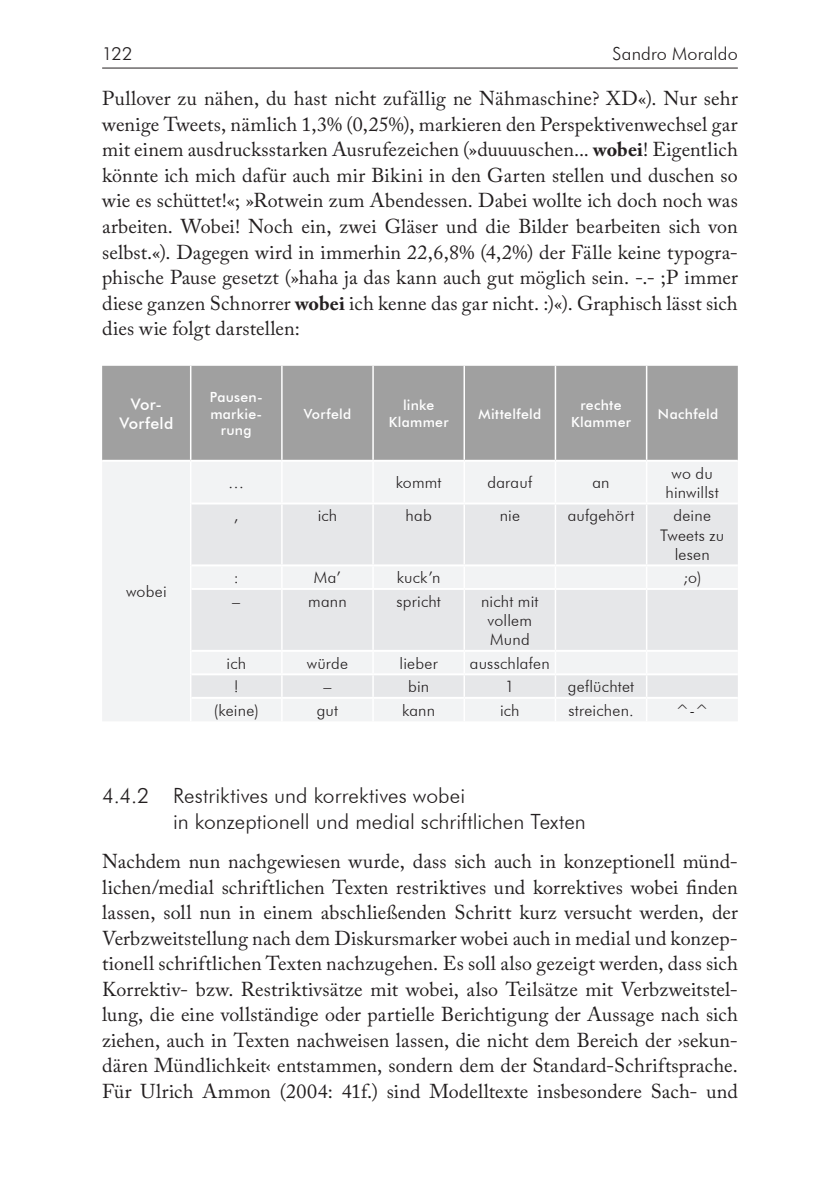
<style>
.page{position:relative;width:840px;height:1191px;background:#fff}
.page>*{position:absolute;margin:0;border:0;box-sizing:border-box;transform-origin:0 0}
.t1{font:300 21px/25.2px "Futura BT";color:#231f20}
.t2{font:20px/25.6px "Adobe Caslon Pro";letter-spacing:.005em;color:#231f20;text-align:justify}
.t3{font:300 18px "Futura BT";letter-spacing:.01em;color:#231f20}
.t4{font:300 16px/19.2px "Futura BT";letter-spacing:.01em;color:#231f20;text-align:center}
.t5{font:500 16px/19.2px "Futura BT";letter-spacing:.015em;color:#fff;text-align:center}
.t6{font:500 14px/16.8px "Futura BT";letter-spacing:.02em;color:#fff;text-align:center}
.s1{font-weight:700}
</style>
<div class="page">
<hr style="left:102px;top:68px;width:635px;height:1px;background:#231f20">
<div style="left:102px;top:366px;width:635px;height:94px;background:#a0a0a0"></div>
<div style="left:102px;top:462px;width:635px;height:259px;background:#f2f3f4"></div>
<svg style="left:191px;top:504px;width:546px;height:193px;fill:#e6e7e9"></svg>
<hr style="left:190px;top:366px;width:1px;height:94px;background:#fff">
<hr style="left:281px;top:366px;width:1px;height:94px;background:#fff">
<hr style="left:372px;top:366px;width:1px;height:94px;background:#fff">
<hr style="left:463px;top:366px;width:1px;height:94px;background:#fff">
<hr style="left:554px;top:366px;width:2px;height:94px;background:#fff">
<hr style="left:645px;top:366px;width:2px;height:94px;background:#fff">
<hr style="left:190px;top:462px;width:1px;height:41px;background:#fff">
<hr style="left:281px;top:462px;width:1px;height:40px;background:#fff">
<hr style="left:372px;top:462px;width:1px;height:40px;background:#fff">
<hr style="left:463px;top:462px;width:1px;height:40px;background:#fff">
<hr style="left:554px;top:462px;width:2px;height:40px;background:#fff">
<hr style="left:645px;top:462px;width:2px;height:40px;background:#fff">
<hr style="left:190px;top:503px;width:1px;height:62px;background:#fff">
<hr style="left:281px;top:504px;width:1px;height:60px;background:#fff">
<hr style="left:372px;top:504px;width:1px;height:60px;background:#fff">
<hr style="left:463px;top:504px;width:1px;height:60px;background:#fff">
<hr style="left:554px;top:504px;width:2px;height:60px;background:#fff">
<hr style="left:645px;top:504px;width:2px;height:60px;background:#fff">
<svg style="left:190px;top:565px;width:1px;height:24px"></svg>
<svg style="left:281px;top:566px;width:1px;height:22px"></svg>
<svg style="left:372px;top:566px;width:1px;height:22px"></svg>
<svg style="left:463px;top:566px;width:1px;height:22px"></svg>
<hr style="left:554px;top:566px;width:2px;height:22px;background:#fff">
<hr style="left:645px;top:566px;width:2px;height:22px;background:#fff">
<hr style="left:190px;top:589px;width:1px;height:62px;background:#fff">
<hr style="left:281px;top:590px;width:1px;height:60px;background:#fff">
<hr style="left:372px;top:590px;width:1px;height:60px;background:#fff">
<hr style="left:463px;top:590px;width:1px;height:60px;background:#fff">
<hr style="left:554px;top:590px;width:2px;height:60px;background:#fff">
<hr style="left:645px;top:590px;width:2px;height:60px;background:#fff">
<hr style="left:554px;top:652px;width:2px;height:21px;background:#fff">
<hr style="left:645px;top:652px;width:2px;height:21px;background:#fff">
<hr style="left:554px;top:675px;width:2px;height:22px;background:#fff">
<hr style="left:645px;top:675px;width:2px;height:22px;background:#fff">
<svg style="left:190px;top:651px;width:1px;height:70px"></svg>
<svg style="left:281px;top:652px;width:1px;height:69px"></svg>
<svg style="left:372px;top:652px;width:1px;height:69px"></svg>
<svg style="left:463px;top:652px;width:1px;height:69px"></svg>
<hr style="left:554px;top:699px;width:2px;height:22px;background:#fff">
<hr style="left:645px;top:699px;width:2px;height:22px;background:#fff">
<hr style="left:191px;top:502px;width:91px;height:2px;background:#fff">
<hr style="left:282px;top:502px;width:91px;height:2px;background:#fff">
<hr style="left:373px;top:502px;width:91px;height:2px;background:#fff">
<hr style="left:464px;top:502px;width:91px;height:2px;background:#fff">
<hr style="left:555px;top:502px;width:91px;height:2px;background:#fff">
<hr style="left:646px;top:502px;width:91px;height:2px;background:#fff">
<hr style="left:191px;top:564px;width:91px;height:2px;background:#fff">
<hr style="left:282px;top:564px;width:91px;height:2px;background:#fff">
<hr style="left:373px;top:564px;width:91px;height:2px;background:#fff">
<hr style="left:464px;top:564px;width:91px;height:2px;background:#fff">
<hr style="left:555px;top:564px;width:91px;height:2px;background:#fff">
<hr style="left:646px;top:564px;width:91px;height:2px;background:#fff">
<hr style="left:191px;top:588px;width:91px;height:2px;background:#fff">
<hr style="left:282px;top:588px;width:91px;height:2px;background:#fff">
<hr style="left:373px;top:588px;width:91px;height:2px;background:#fff">
<hr style="left:464px;top:588px;width:91px;height:2px;background:#fff">
<hr style="left:555px;top:588px;width:91px;height:2px;background:#fff">
<hr style="left:646px;top:588px;width:91px;height:2px;background:#fff">
<hr style="left:191px;top:650px;width:91px;height:2px;background:#fff">
<hr style="left:282px;top:650px;width:91px;height:2px;background:#fff">
<hr style="left:373px;top:650px;width:91px;height:2px;background:#fff">
<hr style="left:464px;top:650px;width:91px;height:2px;background:#fff">
<hr style="left:555px;top:650px;width:91px;height:2px;background:#fff">
<hr style="left:646px;top:650px;width:91px;height:2px;background:#fff">
<hr style="left:191px;top:673px;width:91px;height:2px;background:#fff">
<hr style="left:282px;top:673px;width:91px;height:2px;background:#fff">
<hr style="left:373px;top:673px;width:91px;height:2px;background:#fff">
<hr style="left:464px;top:673px;width:91px;height:2px;background:#fff">
<hr style="left:555px;top:673px;width:91px;height:2px;background:#fff">
<hr style="left:646px;top:673px;width:91px;height:2px;background:#fff">
<hr style="left:191px;top:697px;width:91px;height:2px;background:#fff">
<hr style="left:282px;top:697px;width:91px;height:2px;background:#fff">
<hr style="left:373px;top:697px;width:91px;height:2px;background:#fff">
<hr style="left:464px;top:697px;width:91px;height:2px;background:#fff">
<hr style="left:555px;top:697px;width:91px;height:2px;background:#fff">
<hr style="left:646px;top:697px;width:91px;height:2px;background:#fff">
<p class="t3" style="left:102px;top:42px;width:32px">122</p>
<p class="t3" style="left:612px;top:42px;width:127px">Sandro Moraldo</p>
<p class="t2" style="left:102px;top:86px;width:637px">Pullover zu nähen, du hast nicht zufällig ne Nähmaschine? XD«). Nur sehr wenige Tweets, nämlich 1,3% (0,25%), markieren den Perspektivenwechsel gar mit einem ausdrucksstarken Ausrufezeichen (»duuuuschen... <span class="s1">wobei</span>! Eigentlich könnte ich mich dafür auch mir Bikini in den Garten stellen und duschen so wie es schüttet!«; »Rotwein zum Abendessen. Dabei wollte ich doch noch was arbeiten. Wobei! Noch ein, zwei Gläser und die Bilder bearbeiten sich von selbst.«). Dagegen wird in immerhin 22,6,8% (4,2%) der Fälle keine typogra&shy;phische Pause gesetzt (»haha ja das kann auch gut möglich sein. -.- ;P immer diese ganzen Schnorrer <span class="s1">wobei</span> ich kenne das gar nicht. :)«). Graphisch lässt sich dies wie folgt darstellen:</p>
<p class="t5" style="left:119px;top:394px;width:55px">Vor-<br>Vorfeld</p>
<p class="t6" style="left:210px;top:388px;width:54px">Pausen&shy;markie&shy;rung</p>
<p class="t6" style="left:303px;top:405px;width:49px">Vorfeld</p>
<p class="t6" style="left:388px;top:397px;width:61px">linke<br>Klammer</p>
<p class="t6" style="left:478px;top:405px;width:64px">Mittelfeld</p>
<p class="t6" style="left:571px;top:397px;width:61px">rechte<br>Klammer</p>
<p class="t6" style="left:657px;top:405px;width:62px">Nachfeld</p>
<p class="t4" style="left:126px;top:582px;width:42px">wobei</p>
<p class="t4" style="left:228px;top:473px;width:17px">…</p>
<p class="t4" style="left:395px;top:473px;width:47px">kommt</p>
<p class="t4" style="left:487px;top:473px;width:46px">darauf</p>
<p class="t4" style="left:592px;top:473px;width:19px">an</p>
<p class="t4" style="left:665px;top:463px;width:55px">wo du hinwillst</p>
<p class="t4" style="left:234px;top:506px;width:6px">,</p>
<p class="t4" style="left:317px;top:506px;width:21px">ich</p>
<p class="t4" style="left:405px;top:506px;width:28px">hab</p>
<p class="t4" style="left:499px;top:506px;width:22px">nie</p>
<p class="t4" style="left:567px;top:506px;width:68px">aufgehört</p>
<p class="t4" style="left:659px;top:506px;width:66px">deine<br>Tweets zu lesen</p>
<p class="t4" style="left:234px;top:568px;width:6px">:</p>
<p class="t4" style="left:314px;top:568px;width:29px">Ma’</p>
<p class="t4" style="left:396px;top:568px;width:45px">kuck’n</p>
<p class="t4" style="left:682px;top:568px;width:20px">;o)</p>
<p class="t4" style="left:232px;top:591px;width:9px">–</p>
<p class="t4" style="left:308px;top:591px;width:40px">mann</p>
<p class="t4" style="left:396px;top:591px;width:46px">spricht</p>
<p class="t4" style="left:481px;top:591px;width:59px">nicht mit vollem<br>Mund</p>
<p class="t4" style="left:226px;top:653px;width:21px">ich</p>
<p class="t4" style="left:306px;top:653px;width:43px">würde</p>
<p class="t4" style="left:399px;top:653px;width:40px">lieber</p>
<p class="t4" style="left:469px;top:653px;width:81px">ausschlafen</p>
<p class="t4" style="left:234px;top:677px;width:6px">!</p>
<p class="t4" style="left:323px;top:677px;width:9px">–</p>
<p class="t4" style="left:408px;top:677px;width:22px">bin</p>
<p class="t4" style="left:505px;top:677px;width:11px">1</p>
<p class="t4" style="left:567px;top:677px;width:68px">geflüchtet</p>
<p class="t4" style="left:214px;top:700px;width:46px">(keine)</p>
<p class="t4" style="left:316px;top:700px;width:23px">gut</p>
<p class="t4" style="left:402px;top:700px;width:34px">kann</p>
<p class="t4" style="left:500px;top:700px;width:21px">ich</p>
<p class="t4" style="left:568px;top:700px;width:67px">streichen.</p>
<p class="t4" style="left:674px;top:700px;width:37px">^-^</p>
<p class="t1" style="left:173px;top:783px;width:414px;text-indent:-71px">4.4.2 Restriktives und korrektives wobei<br>in konzeptionell und medial schriftlichen Texten</p>
<p class="t2" style="left:102px;top:848px;width:637px">Nachdem nun nachgewiesen wurde, dass sich auch in konzeptionell münd&shy;lichen/medial schriftlichen Texten restriktives und korrektives wobei finden lassen, soll nun in einem abschließenden Schritt kurz versucht werden, der Verbzweitstellung nach dem Diskursmarker wobei auch in medial und konzep&shy;tionell schriftlichen Texten nachzugehen. Es soll also gezeigt werden, dass sich Korrektiv- bzw. Restriktivsätze mit wobei, also Teilsätze mit Verbzweitstel&shy;lung, die eine vollständige oder partielle Berichtigung der Aussage nach sich ziehen, auch in Texten nachweisen lassen, die nicht dem Bereich der ›sekun&shy;dären Mündlichkeit‹ entstammen, sondern dem der Standard-Schriftsprache.<br>Für Ulrich Ammon (2004: 41f.) sind Modelltexte insbesondere Sach- und</p>
</div>
